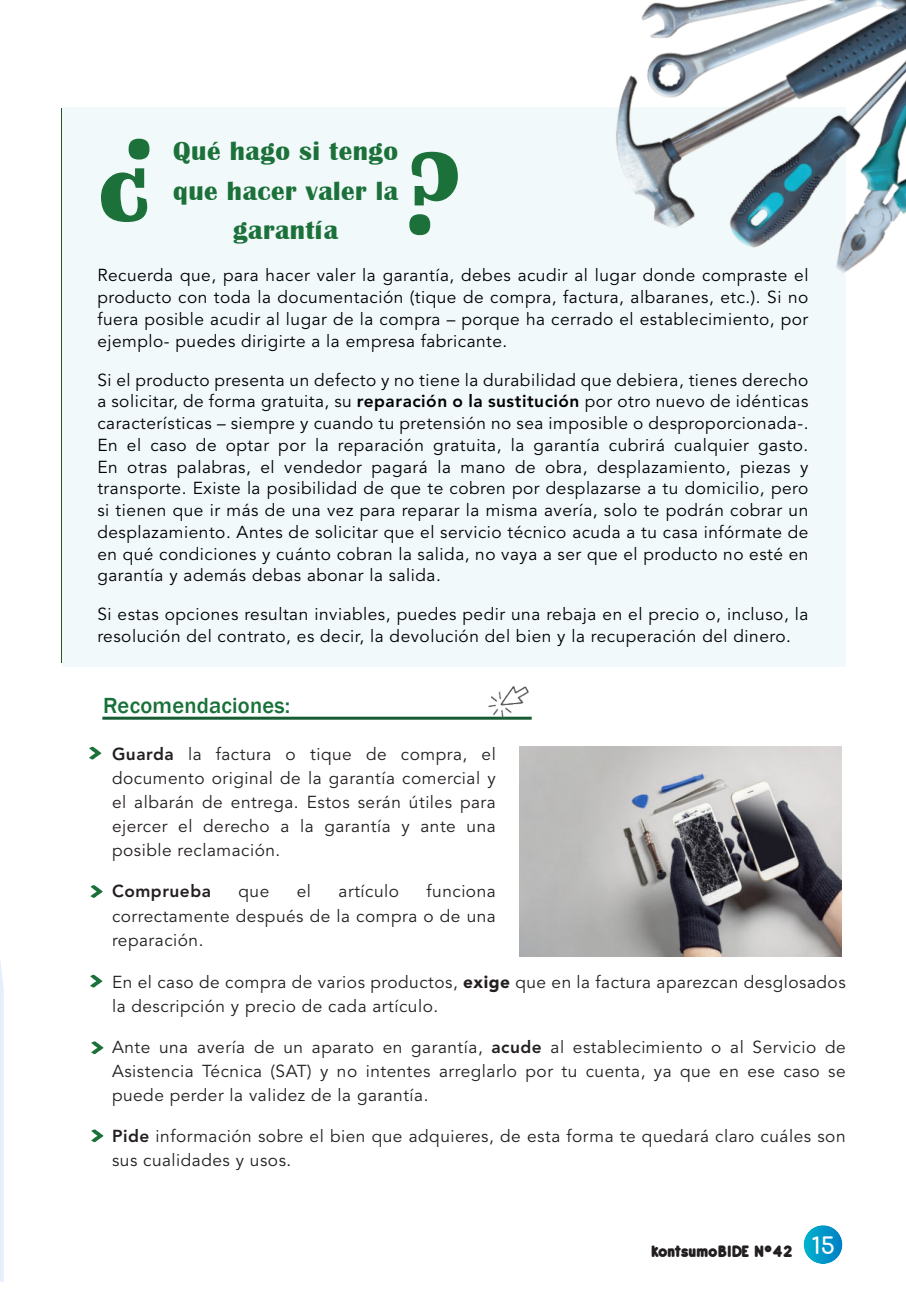
<style>
.page{position:relative;width:906px;height:1289px;background:#fff}
.page>*{position:absolute;margin:0;border:0;box-sizing:border-box;transform-origin:0 0}
.t1{font:700 121.5px "Britannic";color:#1b7139}
.t2{font:700 27px/39px "Britannic";letter-spacing:.02em;color:#1b7139;text-align:center}
.t3{font:500 22.5px "Franklin Gothic";letter-spacing:.01em;color:#187139}
.t4{font:800 18px "Antipasto";letter-spacing:-.025em;color:#231f20}
.t5{font:17.25px/21.8px "Avenir LT Std";letter-spacing:.03em;color:#000001;text-align:justify}
.t6{font:17.25px/24px "Avenir LT Std";letter-spacing:.03em;color:#231f20;text-align:justify}
.t7{font:800 17.25px "Avenir LT Std";letter-spacing:.03em;color:#231f20}
.s1{font-weight:800}
.s2{font-weight:900}
</style>
<div class="page">
<svg style="left:0;top:960px;width:4px;height:322px"></svg>
<div style="left:62px;top:108px;width:783px;height:559px;background:#f1f9fa"></div>
<div style="left:803px;top:1225px;width:39px;height:38px;background:linear-gradient(to right,#0db8cf,#007dc5);border-radius:19px"></div>
<img style="left:520px;top:746px;width:321px;height:210px">
<svg style="left:538px;top:0;width:368px;height:329px"></svg>
<hr style="left:102px;top:716px;width:430px;height:3px;background:#165b31">
<svg style="left:89px;top:746px;width:12px;height:13px"></svg>
<svg style="left:91px;top:885px;width:12px;height:12px"></svg>
<svg style="left:90px;top:974px;width:12px;height:13px"></svg>
<svg style="left:91px;top:1041px;width:12px;height:13px"></svg>
<svg style="left:91px;top:1129px;width:12px;height:13px"></svg>
<img style="left:489px;top:686px;width:40px;height:31px">
<h1 class="t1" style="left:97px;top:97px;width:60px">¿</h1>
<h2 class="t2" style="left:173px;top:131px;width:226px">Qué hago si tengo</h2>
<h2 class="t2" style="left:173px;top:171px;width:226px">que hacer valer la garantía</h2>
<h1 class="t1" style="left:403px;top:131px;width:60px">?</h1>
<p class="t5" style="left:97px;top:266px;width:712px">Recuerda que, para hacer valer la garantía, debes acudir al lugar donde compraste el producto con toda la documentación (tique de compra, factura, albaranes, etc.). Si no fuera posible acudir al lugar de la compra – porque ha cerrado el establecimiento, por ejemplo- puedes dirigirte a la empresa fabricante.</p>
<p class="t5" style="left:97px;top:370px;width:712px">Si el producto presenta un defecto y no tiene la durabilidad que debiera, tienes derecho a solicitar, de forma gratuita, su <span class="s1">reparación o la sustitución</span> por otro nuevo de idénticas características – siempre y cuando tu pretensión no sea imposible o desproporcionada-.<br>En el caso de optar por la reparación gratuita, la garantía cubrirá cualquier gasto.<br>En otras palabras, el vendedor pagará la mano de obra, desplazamiento, piezas y transporte. Existe la posibilidad de que te cobren por desplazarse a tu domicilio, pero si tienen que ir más de una vez para reparar la misma avería, solo te podrán cobrar un desplazamiento. Antes de solicitar que el servicio técnico acuda a tu casa infórmate de en qué condiciones y cuánto cobran la salida, no vaya a ser que el producto no esté en garantía y además debas abonar la salida.</p>
<p class="t5" style="left:97px;top:605px;width:712px">Si estas opciones resultan inviables, puedes pedir una rebaja en el precio o, incluso, la resolución del contrato, es decir, la devolución del bien y la recuperación del dinero.</p>
<h3 class="t3" style="left:103px;top:696px;width:189px">Recomendaciones:</h3>
<p class="t6" style="left:112px;top:744px;width:385px"><span class="s1">Guarda</span> la factura o tique de compra, el documento original de la garantía comercial y el albarán de entrega. Estos serán útiles para ejercer el derecho a la garantía y ante una posible reclamación.</p>
<p class="t7" style="left:112px;top:882px;width:100px">Comprueba</p>
<p class="t6" style="left:239px;top:881px;width:32px">que</p>
<p class="t6" style="left:297px;top:881px;width:16px">el</p>
<p class="t6" style="left:339px;top:881px;width:62px">artículo</p>
<p class="t6" style="left:112px;top:881px;width:385px;text-indent:315px">funciona correctamente después de la compra o de una reparación.</p>
<p class="t6" style="left:112px;top:971px;width:735px">En el caso de compra de varios productos, <span class="s2">exige</span> que en la factura aparezcan desglosados la descripción y precio de cada artículo.</p>
<p class="t6" style="left:112px;top:1036px;width:735px">Ante una avería de un aparato en garantía, <span class="s1">acude</span> al establecimiento o al Servicio de Asistencia Técnica (SAT) y no intentes arreglarlo por tu cuenta, ya que en ese caso se puede perder la validez de la garantía.</p>
<p class="t6" style="left:112px;top:1125px;width:735px"><span class="s1">Pide</span> información sobre el bien que adquieres, de esta forma te quedará claro cuáles son sus cualidades y usos.</p>
<p class="t4" style="left:651px;top:1240px;width:185px">kontsumoBIDE Nº42 <sup>15</sup></p>
</div>
